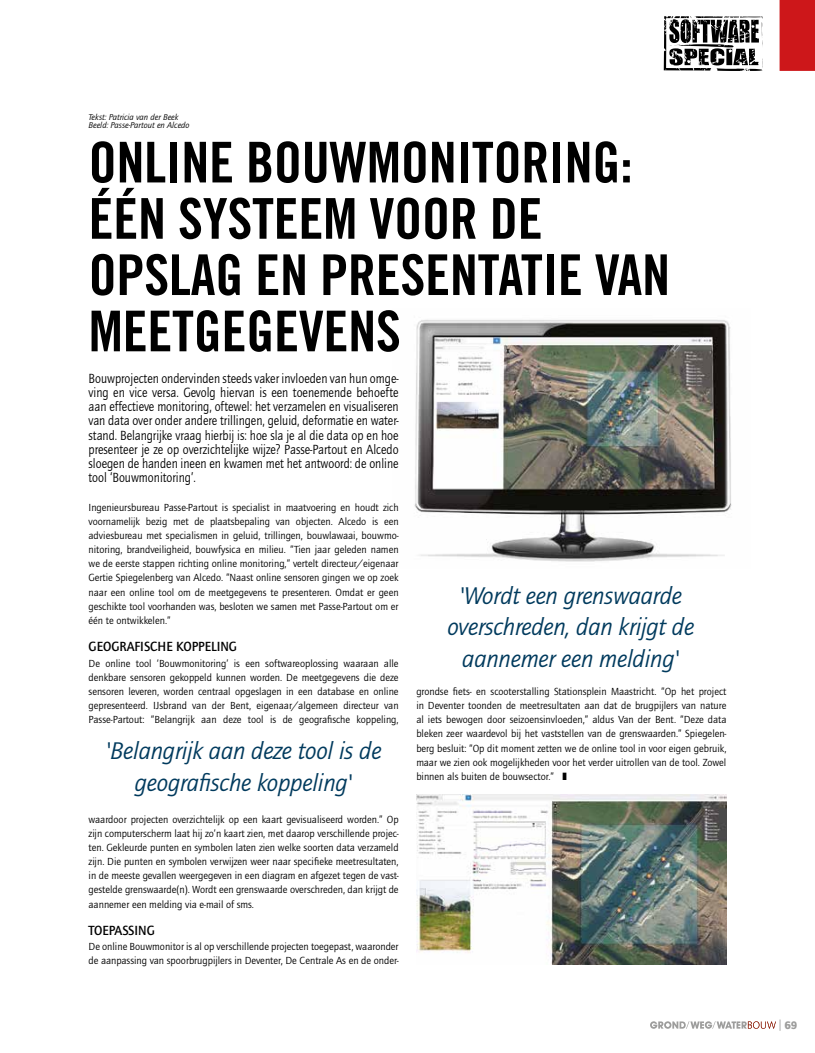
<style>
.page{position:relative;width:815px;height:1053px;background:#fff}
.page>*{position:absolute;margin:0;border:0;box-sizing:border-box;transform-origin:0 0}
.t1{font:56.25px/56.2px "Trade Gothic LT Std Bd Cn 20";letter-spacing:-.005em;color:#000}
.t2{font:italic 25px/31.2px "Quay Sans ITC Std";letter-spacing:-.01em;color:#003a5d;text-align:center}
.t3{font:13.75px/14.1px "Quay Sans ITC Std";color:#000;text-align:justify;scale:.9 1}
.t4{font:500 13.75px "Quay Sans ITC Std";color:#000;scale:.95 1}
.t5{font:900 11.25px "Quay Sans ITC Std";color:#9d9d9c}
.t6{font:10.62px/14.1px "Quay Sans ITC Std";color:#000;text-align:justify}
.t7{font:italic 8.75px/8.8px "Quay Sans ITC Std";color:#000}
.s1{font-weight:400}
</style>
<div class="page">
<div style="left:780px;top:0;width:35px;height:71px;background:#cd171a"></div>
<svg style="left:650px;top:1021px;width:126px;height:7px"></svg>
<svg style="left:664px;top:16px;width:99px;height:55px"></svg>
<img style="left:414px;top:319px;width:318px;height:243px">
<img style="left:416px;top:794px;width:310px;height:170px">
<p class="t7" style="left:89px;top:112px;width:103px">Tekst: Patricia van der Beek<br>Beeld: Passe-Partout en Alcedo</p>
<h1 class="t1" style="left:89px;top:134px;width:583px">ONLINE BOUWMONITORING:<br>ÉÉN SYSTEEM VOOR DE<br>OPSLAG EN PRESENTATIE VAN<br>MEETGEGEVENS</h1>
<p class="t3" style="left:89px;top:371px;width:346px">Bouwprojecten ondervinden steeds vaker invloeden van hun omge&shy;ving en vice versa. Gevolg hiervan is een toenemende behoefte aan effectieve monitoring, oftewel: het verzamelen en visualiseren van data over onder andere trillingen, geluid, deformatie en water&shy;stand. Belangrijke vraag hierbij is: hoe sla je al die data op en hoe presenteer je ze op overzichtelijke wijze? Passe-Partout en Alcedo sloegen de handen ineen en kwamen met het antwoord: de online tool ‘Bouwmonitoring’.</p>
<p class="t6" style="left:89px;top:500px;width:312px">Ingenieursbureau Passe-Partout is specialist in maatvoering en houdt zich voornamelijk bezig met de plaatsbepaling van objecten. Alcedo is een adviesbureau met specialismen in geluid, trillingen, bouwlawaai, bouwmo&shy;nitoring, brandveiligheid, bouwfysica en milieu. “Tien jaar geleden namen we de eerste stappen richting online monitoring,” vertelt directeur/eigenaar Gertie Spiegelenberg van Alcedo. “Naast online sensoren gingen we op zoek naar een online tool om de meetgegevens te presenteren. Omdat er geen geschikte tool voorhanden was, besloten we samen met Passe-Partout om er één te ontwikkelen.”</p>
<p class="t4" style="left:89px;top:638px;width:158px">GEOGRAFISCHE KOPPELING</p>
<p class="t6" style="left:89px;top:656px;width:312px">De online tool ‘Bouwmonitoring’ is een softwareoplossing waaraan alle denkbare sensoren gekoppeld kunnen worden. De meetgegevens die deze sensoren leveren, worden centraal opgeslagen in een database en online gepresenteerd. IJsbrand van der Bent, eigenaar/algemeen directeur van Passe-Partout: “Belangrijk aan deze tool is de geografische koppeling,</p>
<h2 class="t2" style="left:447px;top:580px;width:248px">'Wordt een grenswaarde overschreden, dan krijgt de aannemer een melding'</h2>
<p class="t6" style="left:416px;top:684px;width:312px">grondse fiets- en scooterstalling Stationsplein Maastricht. “Op het project in Deventer toonden de meetresultaten aan dat de brugpijlers van nature al iets bewogen door seizoensinvloeden,” aldus Van der Bent. “Deze data bleken zeer waardevol bij het vaststellen van de grenswaarden.” Spiegelen&shy;berg besluit: “Op dit moment zetten we de online tool in voor eigen gebruik, maar we zien ook mogelijkheden voor het verder uitrollen van de tool. Zowel binnen als buiten de bouwsector.” ❚</p>
<h2 class="t2" style="left:106px;top:735px;width:277px">'Belangrijk aan deze tool is de geografische koppeling'</h2>
<p class="t6" style="left:89px;top:811px;width:312px">waardoor projecten overzichtelijk op een kaart gevisualiseerd worden.” Op zijn computerscherm laat hij zo’n kaart zien, met daarop verschillende projec&shy;ten. Gekleurde punten en symbolen laten zien welke soorten data verzameld zijn. Die punten en symbolen verwijzen weer naar specifieke meetresultaten, in de meeste gevallen weergegeven in een diagram en afgezet tegen de vast&shy;gestelde grenswaarde(n). Wordt een grenswaarde overschreden, dan krijgt de aannemer een melding via e-mail of sms.</p>
<p class="t4" style="left:89px;top:922px;width:71px">TOEPASSING</p>
<p class="t6" style="left:89px;top:939px;width:312px">De online Bouwmonitor is al op verschillende projecten toegepast, waaronder de aanpassing van spoorbrugpijlers in Deventer, De Centrale As en de onder-</p>
<p class="t5" style="left:779px;top:1018px;width:20px"><span class="s1">|</span> 69</p>
</div>
